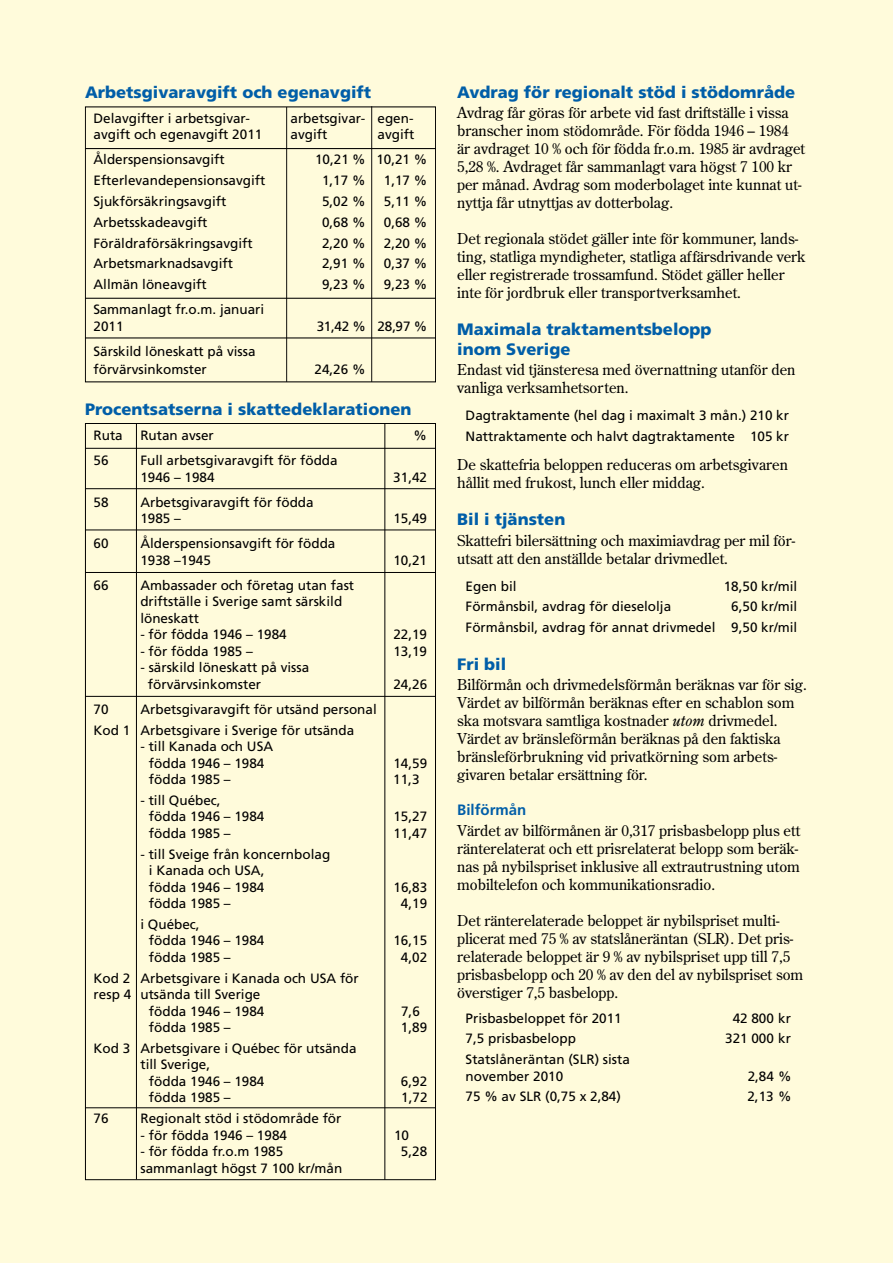
<style>
.page{position:relative;width:893px;height:1263px;background:#fffbdb}
.page>*{position:absolute;margin:0;border:0;box-sizing:border-box;transform-origin:0 0}
.t1{font:900 16.5px/19.8px "Frutiger";color:#005ea8}
.t2{font:15px/18px "Century Old Style";color:#000}
.t3{font:700 15px "Frutiger";color:#005ea8}
.t4{font:13.5px/16.5px "Frutiger";color:#000}
.s1{font-style:italic}
</style>
<div class="page">
<div style="left:85px;top:106px;width:351px;height:276px;border:1px solid #000"></div>
<hr style="left:85px;top:148px;width:351px;height:1px;background:#000">
<hr style="left:286px;top:107px;width:1px;height:275px;background:#000">
<hr style="left:371px;top:106px;width:1px;height:276px;background:#000">
<hr style="left:85px;top:338px;width:351px;height:1px;background:#000">
<hr style="left:85px;top:298px;width:351px;height:1px;background:#000">
<hr style="left:85px;top:1107px;width:351px;height:1px;background:#000">
<hr style="left:136px;top:423px;width:1px;height:756px;background:#000">
<hr style="left:85px;top:448px;width:351px;height:1px;background:#000">
<hr style="left:85px;top:488px;width:351px;height:1px;background:#000">
<hr style="left:85px;top:530px;width:351px;height:1px;background:#000">
<hr style="left:85px;top:572px;width:351px;height:1px;background:#000">
<hr style="left:384px;top:423px;width:1px;height:757px;background:#000">
<hr style="left:85px;top:696px;width:351px;height:1px;background:#000">
<p class="t1" style="left:85px;top:82px;width:288px">Arbetsgivaravgift och egenavgift</p>
<p class="t4" style="left:94px;top:110px;width:158px">Delavgifter i arbetsgivar-</p>
<p class="t4" style="left:291px;top:110px;width:124px">arbetsgivar- egen-</p>
<p class="t4" style="left:94px;top:126px;width:170px">avgift och egenavgift 2011</p>
<p class="t4" style="left:291px;top:126px;width:38px">avgift</p>
<p class="t4" style="left:378px;top:126px;width:38px">avgift</p>
<p class="t4" style="left:94px;top:151px;width:133px">Ålderspensionsavgift</p>
<p class="t4" style="left:315px;top:151px;width:114px">10,21 % 10,21 %</p>
<p class="t4" style="left:94px;top:172px;width:173px">Efterlevandepensionsavgift</p>
<p class="t4" style="left:322px;top:172px;width:45px">1,17 %</p>
<p class="t4" style="left:384px;top:172px;width:45px">1,17 %</p>
<p class="t4" style="left:94px;top:193px;width:134px">Sjukförsäkringsavgift</p>
<p class="t4" style="left:322px;top:193px;width:45px">5,02 %</p>
<p class="t4" style="left:384px;top:193px;width:45px">5,11 %</p>
<p class="t4" style="left:94px;top:214px;width:116px">Arbetsskadeavgift</p>
<p class="t4" style="left:322px;top:214px;width:45px">0,68 %</p>
<p class="t4" style="left:384px;top:214px;width:45px">0,68 %</p>
<p class="t4" style="left:94px;top:234px;width:161px">Föräldraförsäkringsavgift</p>
<p class="t4" style="left:322px;top:234px;width:45px">2,20 %</p>
<p class="t4" style="left:384px;top:234px;width:45px">2,20 %</p>
<p class="t4" style="left:94px;top:255px;width:141px">Arbetsmarknadsavgift</p>
<p class="t4" style="left:322px;top:255px;width:45px">2,91 %</p>
<p class="t4" style="left:384px;top:255px;width:45px">0,37 %</p>
<p class="t4" style="left:94px;top:276px;width:115px">Allmän löneavgift</p>
<p class="t4" style="left:322px;top:276px;width:45px">9,23 %</p>
<p class="t4" style="left:384px;top:276px;width:45px">9,23 %</p>
<p class="t4" style="left:94px;top:301px;width:172px">Sammanlagt fr.o.m. januari<br>2011</p>
<p class="t4" style="left:317px;top:317px;width:112px">31,42 % 28,97 %</p>
<p class="t4" style="left:94px;top:342px;width:164px;line-height:18px">Särskild löneskatt på vissa förvärvsinkomster</p>
<p class="t4" style="left:315px;top:360px;width:53px">24,26 %</p>
<p class="t1" style="left:85px;top:399px;width:328px">Procentsatserna i skattedeklarationen</p>
<p class="t4" style="left:94px;top:427px;width:31px">Ruta</p>
<p class="t4" style="left:140px;top:427px;width:75px">Rutan avser</p>
<p class="t4" style="left:414px;top:427px;width:15px">%</p>
<p class="t4" style="left:94px;top:452px;width:17px">56</p>
<p class="t4" style="left:140px;top:452px;width:199px">Full arbetsgivaravgift för födda<br>1946 – 1984</p>
<p class="t4" style="left:393px;top:469px;width:35px">31,42</p>
<p class="t4" style="left:94px;top:494px;width:17px">58</p>
<p class="t4" style="left:140px;top:494px;width:175px">Arbetsgivaravgift för födda<br>1985 –</p>
<p class="t4" style="left:94px;top:535px;width:17px">60</p>
<p class="t4" style="left:140px;top:535px;width:197px">Ålderspensionsavgift för födda<br>1938 –1945</p>
<p class="t4" style="left:393px;top:510px;width:35px">15,49</p>
<p class="t4" style="left:393px;top:552px;width:35px">10,21</p>
<p class="t4" style="left:94px;top:577px;width:17px">66</p>
<p class="t4" style="left:140px;top:577px;width:215px">Ambassader och företag utan fast driftställe i Sverige samt särskild löneskatt</p>
<p class="t4" style="left:140px;top:626px;width:148px">- för födda 1946 – 1984</p>
<p class="t4" style="left:393px;top:626px;width:35px">22,19</p>
<p class="t4" style="left:140px;top:643px;width:114px">- för födda 1985 –</p>
<p class="t4" style="left:393px;top:643px;width:35px">13,19</p>
<p class="t4" style="left:148px;top:659px;width:163px;text-indent:-8px">- särskild löneskatt på vissa förvärvsinkomster</p>
<p class="t4" style="left:393px;top:676px;width:35px">24,26</p>
<p class="t4" style="left:94px;top:699px;width:285px;line-height:20.7px;text-indent:47px">Arbetsgivaravgift för utsänd personal<br>Kod 1 Arbetsgivare i Sverige för utsända</p>
<p class="t4" style="left:140px;top:738px;width:134px;text-align:center">- till Kanada och USA födda 1946 – 1984</p>
<p class="t4" style="left:94px;top:701px;width:17px">70</p>
<p class="t4" style="left:393px;top:754px;width:35px">14,59</p>
<p class="t4" style="left:149px;top:771px;width:83px">födda 1985 –</p>
<p class="t4" style="left:393px;top:771px;width:28px">11,3</p>
<p class="t4" style="left:149px;top:792px;width:117px;text-indent:-8px">- till Québec,<br>födda 1946 – 1984</p>
<p class="t4" style="left:393px;top:808px;width:35px">15,27</p>
<p class="t4" style="left:149px;top:825px;width:83px">födda 1985 –</p>
<p class="t4" style="left:393px;top:825px;width:35px">11,47</p>
<p class="t4" style="left:149px;top:845px;width:183px;text-indent:-8px">- till Sveige från koncernbolag i Kanada och USA,<br>födda 1946 – 1984</p>
<p class="t4" style="left:393px;top:878px;width:35px">16,83</p>
<p class="t4" style="left:149px;top:895px;width:83px">födda 1985 –</p>
<p class="t4" style="left:401px;top:895px;width:28px">4,19</p>
<p class="t4" style="left:149px;top:916px;width:117px;text-indent:-8px">i Québec,<br>födda 1946 – 1984</p>
<p class="t4" style="left:393px;top:932px;width:35px">16,15</p>
<p class="t4" style="left:149px;top:949px;width:83px">födda 1985 –</p>
<p class="t4" style="left:401px;top:949px;width:28px">4,02</p>
<p class="t4" style="left:94px;top:969px;width:267px">Kod 2 Arbetsgivare i Kanada och USA för</p>
<p class="t4" style="left:94px;top:986px;width:168px">resp 4 utsända till Sverige</p>
<p class="t4" style="left:149px;top:1002px;width:117px">födda 1946 – 1984</p>
<p class="t4" style="left:401px;top:1002px;width:20px">7,6</p>
<p class="t4" style="left:149px;top:1019px;width:83px">födda 1985 –</p>
<p class="t4" style="left:401px;top:1019px;width:28px">1,89</p>
<p class="t4" style="left:94px;top:1040px;width:264px">Kod 3 Arbetsgivare i Québec för utsända</p>
<p class="t4" style="left:140px;top:1056px;width:71px">till Sverige,</p>
<p class="t4" style="left:149px;top:1073px;width:117px">födda 1946 – 1984</p>
<p class="t4" style="left:401px;top:1073px;width:28px">6,92</p>
<p class="t4" style="left:149px;top:1089px;width:83px">födda 1985 –</p>
<p class="t4" style="left:401px;top:1089px;width:28px">1,72</p>
<p class="t4" style="left:94px;top:1110px;width:17px">76</p>
<p class="t4" style="left:140px;top:1110px;width:203px">Regionalt stöd i stödområde för</p>
<p class="t4" style="left:140px;top:1126px;width:148px">- för födda 1946 – 1984</p>
<p class="t4" style="left:394px;top:1126px;width:17px">10</p>
<p class="t4" style="left:140px;top:1143px;width:144px">- för födda fr.o.m 1985</p>
<p class="t4" style="left:401px;top:1143px;width:28px">5,28</p>
<p class="t4" style="left:140px;top:1159px;width:203px">sammanlagt högst 7 100 kr/mån</p>
<p class="t1" style="left:457px;top:82px;width:340px">Avdrag för regionalt stöd i stödområde</p>
<p class="t2" style="left:457px;top:103px;width:350px">Avdrag får göras för arbete vid fast driftställe i vissa branscher inom stödområde. För födda 1946 – 1984 är avdraget 10 % och för födda fr.o.m. 1985 är avdraget 5,28 %. Avdraget får sammanlagt vara högst 7 100 kr per månad. Avdrag som moderbolaget inte kunnat ut&shy;nyttja får utnyttjas av dotterbolag.</p>
<p class="t2" style="left:457px;top:229px;width:350px">Det regionala stödet gäller inte för kommuner, lands&shy;ting, statliga myndigheter, statliga affärsdrivande verk eller registrerade trossamfund. Stödet gäller heller inte för jordbruk eller transportverksamhet.</p>
<p class="t1" style="left:457px;top:319px;width:256px">Maximala traktamentsbelopp inom Sverige</p>
<p class="t2" style="left:457px;top:360px;width:340px">Endast vid tjänsteresa med övernattning utanför den vanliga verksamhetsorten.</p>
<p class="t4" style="left:466px;top:405px;width:325px;line-height:20.9px">Dagtraktamente (hel dag i maximalt 3 mån.) 210 kr<br>Nattraktamente och halvt dagtraktamente 105 kr</p>
<p class="t2" style="left:457px;top:455px;width:332px">De skattefria beloppen reduceras om arbetsgivaren hållit med frukost, lunch eller middag.</p>
<p class="t1" style="left:457px;top:509px;width:110px">Bil i tjänsten</p>
<p class="t2" style="left:457px;top:531px;width:340px">Skattefri bilersättning och maximiavdrag per mil för&shy;utsatt att den anställde betalar drivmedlet.</p>
<p class="t4" style="left:466px;top:578px;width:53px">Egen bil</p>
<p class="t4" style="left:724px;top:578px;width:75px">18,50 kr/mil</p>
<p class="t4" style="left:466px;top:598px;width:207px">Förmånsbil, avdrag för dieselolja</p>
<p class="t4" style="left:466px;top:596px;width:333px;line-height:20.9px;text-align:right">6,50 kr/mil<br>Förmånsbil, avdrag för annat drivmedel 9,50 kr/mil</p>
<p class="t1" style="left:457px;top:654px;width:51px">Fri bil</p>
<p class="t2" style="left:457px;top:675px;width:351px">Bilförmån och drivmedelsförmån beräknas var för sig.<br>Värdet av bilförmån beräknas efter en schablon som ska motsvara samtliga kostnader <span class="s1">utom</span> drivmedel.<br>Värdet av bränsleförmån beräknas på den faktiska bränsleförbrukning vid privatkörning som arbets&shy;givaren betalar ersättning för.</p>
<p class="t3" style="left:457px;top:801px;width:71px">Bilförmån</p>
<p class="t2" style="left:457px;top:821px;width:345px">Värdet av bilförmånen är 0,317 prisbasbelopp plus ett ränterelaterat och ett prisrelaterat belopp som beräk&shy;nas på nybilspriset inklusive all extrautrustning utom mobiltelefon och kommunikationsradio.</p>
<p class="t2" style="left:457px;top:911px;width:348px">Det ränterelaterade beloppet är nybilspriset multi&shy;plicerat med 75 % av statslåneräntan (SLR). Det pris&shy;relaterade beloppet är 9 % av nybilspriset upp till 7,5 prisbasbelopp och 20 % av den del av nybilspriset som överstiger 7,5 basbelopp.</p>
<p class="t4" style="left:466px;top:1009px;width:158px">Prisbasbeloppet för 2011</p>
<p class="t4" style="left:733px;top:1009px;width:60px">42 800 kr</p>
<p class="t4" style="left:466px;top:1030px;width:112px">7,5 prisbasbelopp</p>
<p class="t4" style="left:725px;top:1030px;width:67px">321 000 kr</p>
<p class="t4" style="left:466px;top:1051px;width:166px">Statslåneräntan (SLR) sista november 2010</p>
<p class="t4" style="left:748px;top:1067px;width:45px">2,84 %</p>
<p class="t4" style="left:466px;top:1088px;width:157px">75 % av SLR (0,75 x 2,84)</p>
<p class="t4" style="left:747px;top:1088px;width:46px">2,13 %</p>
</div>
